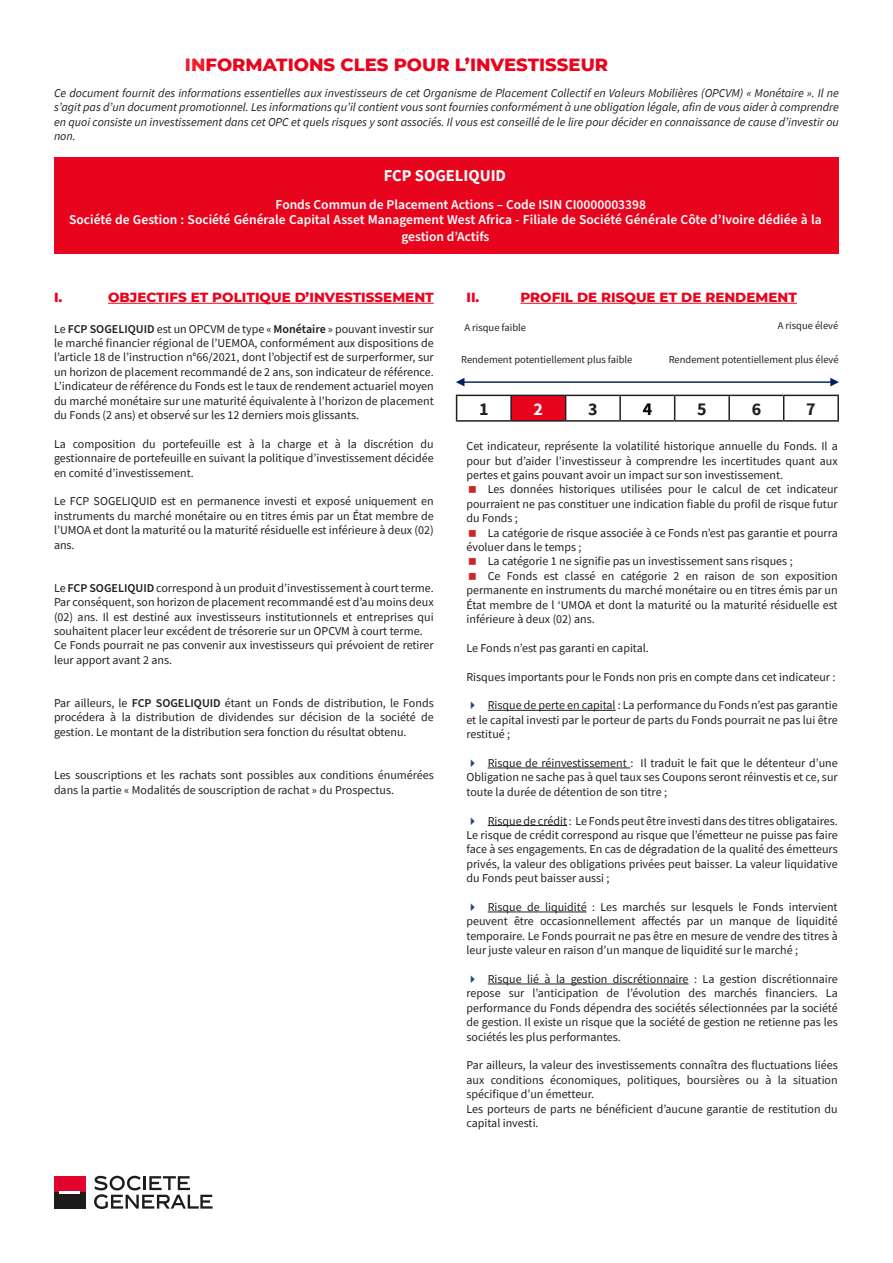
<style>
.page{position:relative;width:893px;height:1263px;background:#fff}
.page>*{position:absolute;margin:0;border:0;box-sizing:border-box;transform-origin:0 0}
.t1{font:800 18px "Montserrat";color:#e9041e}
.t2{font:700 18px "Source Sans Pro";color:#231f20}
.t3{font:700 18px "Source Sans Pro";color:#fff}
.t4{font:700 18px "Source Sans Pro";color:#000001}
.t5{font:700 16.5px "Source Sans Pro";color:#fffefc}
.t6{font:600 13.5px/16.2px "Source Sans Pro";color:#fff;text-align:center}
.t7{font:800 13.5px "Montserrat";color:#e9041e}
.t8{font:12px/14.4px "Source Sans Pro";color:#231f20;text-align:justify}
.t9{font:italic 12px/14.4px "Source Sans Pro";color:#231f20;text-align:justify}
.t10{font:10.5px "Source Sans Pro";color:#231f20}
.s1{color:#ee1f2d}
.s2{font-weight:600}
</style>
<div class="page">
<div style="left:54px;top:157px;width:785px;height:96px;background:#e9041e"></div>
<hr style="left:108px;top:303px;width:326px;height:1px;background:#e9041e">
<hr style="left:520px;top:303px;width:277px;height:1px;background:#e9041e">
<svg style="left:456px;top:378px;width:383px;height:8px"></svg>
<div style="left:511px;top:395px;width:55px;height:26px;background:#e9041e"></div>
<hr style="left:456px;top:395px;width:55px;height:1px;background:#231f20">
<svg style="left:456px;top:396px;width:1px;height:24px"></svg>
<hr style="left:511px;top:395px;width:55px;height:1px;background:#231f20">
<hr style="left:510px;top:396px;width:2px;height:24px;background:#231f20">
<hr style="left:566px;top:395px;width:54px;height:1px;background:#231f20">
<svg style="left:565px;top:396px;width:1px;height:24px"></svg>
<hr style="left:620px;top:395px;width:55px;height:1px;background:#231f20">
<hr style="left:619px;top:396px;width:2px;height:24px;background:#231f20">
<hr style="left:675px;top:395px;width:54px;height:1px;background:#231f20">
<svg style="left:674px;top:396px;width:1px;height:24px"></svg>
<hr style="left:729px;top:395px;width:55px;height:1px;background:#231f20">
<hr style="left:728px;top:396px;width:2px;height:24px;background:#231f20">
<hr style="left:784px;top:395px;width:55px;height:1px;background:#231f20">
<svg style="left:783px;top:396px;width:1px;height:24px"></svg>
<hr style="left:837px;top:396px;width:2px;height:24px;background:#231f20">
<hr style="left:456px;top:420px;width:55px;height:2px;background:#231f20">
<hr style="left:511px;top:420px;width:55px;height:2px;background:#231f20">
<hr style="left:566px;top:420px;width:54px;height:2px;background:#231f20">
<hr style="left:620px;top:420px;width:55px;height:2px;background:#231f20">
<hr style="left:675px;top:420px;width:54px;height:2px;background:#231f20">
<hr style="left:729px;top:420px;width:55px;height:2px;background:#231f20">
<hr style="left:784px;top:420px;width:55px;height:2px;background:#231f20">
<hr style="left:488px;top:710px;width:128px;height:1px;background:#231f20">
<hr style="left:488px;top:768px;width:142px;height:1px;background:#231f20">
<hr style="left:488px;top:825px;width:79px;height:1px;background:#231f20">
<hr style="left:488px;top:912px;width:99px;height:1px;background:#231f20">
<hr style="left:488px;top:984px;width:201px;height:1px;background:#231f20">
<svg style="left:94px;top:1176px;width:119px;height:33px"></svg>
<div style="left:54px;top:1176px;width:31px;height:17px;background:#e3032e"></div>
<div style="left:54px;top:1192px;width:31px;height:17px;background:#1c1c1c"></div>
<hr style="left:59px;top:1191px;width:21px;height:2px;background:#fff">
<p class="t1" style="left:185px;top:52px;width:425px"><span class="s1">IN</span>FORMATIONS CLES POUR L’INVESTISSEUR</p>
<p class="t9" style="left:54px;top:86px;width:786px">Ce document fournit des informations essentielles aux investisseurs de cet Organisme de Placement Collectif en Valeurs Mobilières (OPCVM) « Monétaire ». Il ne s’agit pas d’un document promotionnel. Les informations qu’il contient vous sont fournies conformément à une obligation légale, afin de vous aider à comprendre en quoi consiste un investissement dans cet OPC et quels risques y sont associés. Il vous est conseillé de le lire pour décider en connaissance de cause d’investir ou non.</p>
<p class="t5" style="left:384px;top:165px;width:124px">FCP SOGELIQUID</p>
<p class="t6" style="left:276px;top:197px;width:372px">Fonds Commun de Placement Actions – Code ISIN CI0000003398</p>
<p class="t6" style="left:69px;top:212px;width:754px">Société de Gestion : Société Générale Capital Asset Management West Africa - Filiale de Société Générale Côte d’Ivoire dédiée à la gestion d’Actifs</p>
<p class="t7" style="left:54px;top:288px;width:10px">I.</p>
<p class="t7" style="left:108px;top:288px;width:327px">OBJECTIFS ET POLITIQUE D’INVESTISSEMENT</p>
<p class="t8" style="left:54px;top:321px;width:381px">Le <span class="s2">FCP SOGELIQUID</span> est un OPCVM de type « <span class="s2">Monétaire</span> » pouvant investir sur le marché financier régional de l’UEMOA, conformément aux dispositions de l’article 18 de l’instruction n°66/2021, dont l’objectif est de surperformer, sur un horizon de placement recommandé de 2 ans, son indicateur de référence.</p>
<p class="t8" style="left:54px;top:379px;width:381px">L’indicateur de référence du Fonds est le taux de rendement actuariel moyen du marché monétaire sur une maturité équivalente à l’horizon de placement du Fonds (2 ans) et observé sur les 12 derniers mois glissants.</p>
<p class="t8" style="left:54px;top:437px;width:381px">La composition du portefeuille est à la charge et à la discrétion du gestionnaire de portefeuille en suivant la politique d’investissement décidée en comité d’investissement.</p>
<p class="t8" style="left:54px;top:494px;width:381px">Le FCP SOGELIQUID est en permanence investi et exposé uniquement en instruments du marché monétaire ou en titres émis par un État membre de l’UMOA et dont la maturité ou la maturité résiduelle est inférieure à deux (02) ans.</p>
<p class="t8" style="left:54px;top:581px;width:381px">Le <span class="s2">FCP SOGELIQUID</span> correspond à un produit d’investissement à court terme.<br>Par conséquent, son horizon de placement recommandé est d’au moins deux (02) ans. Il est destiné aux investisseurs institutionnels et entreprises qui souhaitent placer leur excédent de trésorerie sur un OPCVM à court terme.</p>
<p class="t8" style="left:54px;top:638px;width:381px">Ce Fonds pourrait ne pas convenir aux investisseurs qui prévoient de retirer leur apport avant 2 ans.</p>
<p class="t8" style="left:54px;top:696px;width:381px">Par ailleurs, le <span class="s2">FCP SOGELIQUID</span> étant un Fonds de distribution, le Fonds procédera à la distribution de dividendes sur décision de la société de gestion. Le montant de la distribution sera fonction du résultat obtenu.</p>
<p class="t8" style="left:54px;top:768px;width:381px">Les souscriptions et les rachats sont possibles aux conditions énumérées dans la partie « Modalités de souscription de rachat » du Prospectus.</p>
<p class="t7" style="left:466px;top:288px;width:14px">II.</p>
<p class="t7" style="left:520px;top:288px;width:278px">PROFIL DE RISQUE ET DE RENDEMENT</p>
<p class="t10" style="left:464px;top:321px;width:63px">A risque faible</p>
<p class="t10" style="left:461px;top:353px;width:173px">Rendement potentiellement plus faible</p>
<p class="t10" style="left:669px;top:353px;width:171px">Rendement potentiellement plus élevé</p>
<p class="t10" style="left:778px;top:318px;width:62px">A risque élevé</p>
<p class="t2" style="left:479px;top:397px;width:11px">1</p>
<p class="t3" style="left:534px;top:397px;width:11px">2</p>
<p class="t2" style="left:588px;top:397px;width:11px">3</p>
<p class="t4" style="left:643px;top:397px;width:11px">4</p>
<p class="t2" style="left:697px;top:397px;width:11px">5</p>
<p class="t2" style="left:752px;top:397px;width:11px">6</p>
<p class="t2" style="left:806px;top:397px;width:11px">7</p>
<p class="t8" style="left:466px;top:439px;width:373px">Cet indicateur, représente la volatilité historique annuelle du Fonds. Il a pour but d’aider l’investisseur à comprendre les incertitudes quant aux pertes et gains pouvant avoir un impact sur son investissement.</p>
<p class="t8" style="left:466px;top:482px;width:373px;text-indent:21px">Les données historiques utilisées pour le calcul de cet indicateur pourraient ne pas constituer une indication fiable du profil de risque futur du Fonds ;</p>
<p class="t8" style="left:466px;top:525px;width:373px;text-indent:21px">La catégorie de risque associée à ce Fonds n’est pas garantie et pourra évoluer dans le temps ;</p>
<p class="t8" style="left:488px;top:554px;width:306px">La catégorie 1 ne signifie pas un investissement sans risques ;</p>
<p class="t8" style="left:466px;top:568px;width:373px;text-indent:21px">Ce Fonds est classé en catégorie 2 en raison de son exposition permanente en instruments du marché monétaire ou en titres émis par un État membre de l ‘UMOA et dont la maturité ou la maturité résiduelle est inférieure à deux (02) ans.</p>
<p class="t8" style="left:466px;top:640px;width:184px">Le Fonds n’est pas garanti en capital.</p>
<p class="t8" style="left:466px;top:669px;width:370px">Risques importants pour le Fonds non pris en compte dans cet indicateur :</p>
<p class="t8" style="left:466px;top:698px;width:373px;text-indent:21px">Risque de perte en capital : La performance du Fonds n’est pas garantie et le capital investi par le porteur de parts du Fonds pourrait ne pas lui être restitué ;</p>
<p class="t8" style="left:466px;top:756px;width:373px;text-indent:21px">Risque de réinvestissement : Il traduit le fait que le détenteur d’une Obligation ne sache pas à quel taux ses Coupons seront réinvestis et ce, sur toute la durée de détention de son titre ;</p>
<p class="t8" style="left:466px;top:813px;width:373px;text-indent:21px">Risque de crédit : Le Fonds peut être investi dans des titres obligataires.<br>Le risque de crédit correspond au risque que l’émetteur ne puisse pas faire face à ses engagements. En cas de dégradation de la qualité des émetteurs privés, la valeur des obligations privées peut baisser. La valeur liquidative du Fonds peut baisser aussi ;</p>
<p class="t8" style="left:466px;top:900px;width:373px;text-indent:21px">Risque de liquidité : Les marchés sur lesquels le Fonds intervient peuvent être occasionnellement affectés par un manque de liquidité temporaire. Le Fonds pourrait ne pas être en mesure de vendre des titres à leur juste valeur en raison d’un manque de liquidité sur le marché ;</p>
<p class="t8" style="left:466px;top:972px;width:373px;text-indent:21px">Risque lié à la gestion discrétionnaire : La gestion discrétionnaire repose sur l’anticipation de l’évolution des marchés financiers. La performance du Fonds dépendra des sociétés sélectionnées par la société de gestion. Il existe un risque que la société de gestion ne retienne pas les sociétés les plus performantes.</p>
<p class="t8" style="left:466px;top:1058px;width:373px">Par ailleurs, la valeur des investissements connaîtra des fluctuations liées aux conditions économiques, politiques, boursières ou à la situation spécifique d’un émetteur.</p>
<p class="t8" style="left:466px;top:1101px;width:373px">Les porteurs de parts ne bénéficient d’aucune garantie de restitution du capital investi.</p>
</div>
